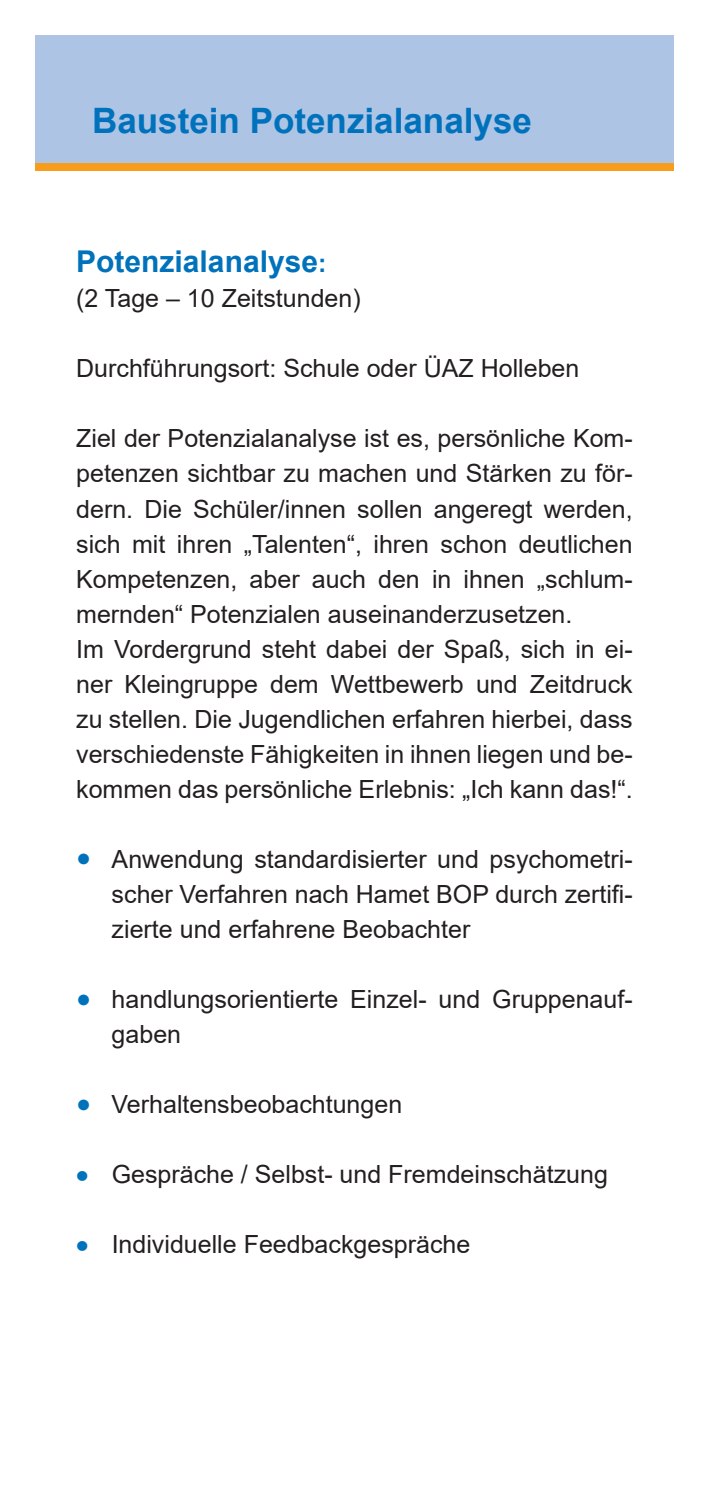
<style>
.page{position:relative;width:709px;height:1489px;background:#fff}
.page>*{position:absolute;margin:0;border:0;box-sizing:border-box;transform-origin:0 0}
.t1{font:700 35px "Arial";color:#0072bc}
.t2{font:700 30px "Arial";color:#0072bc}
.t3{font:25px/35px "Arial";color:#231f20}
.s1{font-size:25px}
.s2{color:#0072bc}
.s3{font-weight:700;font-size:35px;color:#0072bc}
</style>
<div class="page">
<div style="left:35px;top:35px;width:638px;height:128px;background:#adc4e5"></div>
<div style="left:35px;top:163px;width:638px;height:7px;background:#f89c1c"></div>
<h1 class="t1" style="left:92px;top:96px;width:441px">Baustein Potenzialanalyse</h1>
<p class="t2" style="left:76px;top:241px;width:252px">Potenzialanalyse<span class="s1">:</span></p>
<p class="t3" style="left:76px;top:281px;width:286px">(2 Tage – 10 Zeitstunden)</p>
<p class="t3" style="left:76px;top:351px;width:504px">Durchführungsort: Schule oder ÜAZ Holleben</p>
<p class="t3" style="left:76px;top:421px;width:558px">Ziel der Potenzialanalyse ist es, persönliche Kom&shy;petenzen sichtbar zu machen und Stärken zu för&shy;dern. Die Schüler/innen sollen angeregt werden, sich mit ihren „Talenten“, ihren schon deutlichen Kompetenzen, aber auch den in ihnen „schlum&shy;mernden“ Potenzialen auseinanderzusetzen.<br>Im Vordergrund steht dabei der Spaß, sich in ei&shy;ner Kleingruppe dem Wettbewerb und Zeitdruck zu stellen. Die Jugendlichen erfahren hierbei, dass verschiedenste Fähigkeiten in ihnen liegen und be&shy;kommen das persönliche Erlebnis: „Ich kann das!“.</p>
<p class="t3" style="left:112px;top:841px;width:522px;text-align:justify;text-indent:-35px"><span class="s2">●</span> Anwendung standardisierter und psychometri&shy;scher Verfahren nach Hamet BOP durch zertifi&shy;zierte und erfahrene Beobachter</p>
<p class="t3" style="left:112px;top:981px;width:522px;text-indent:-35px"><span class="s2">●</span> handlungsorientierte Einzel- und Gruppenauf&shy;gaben</p>
<p class="t3" style="left:76px;top:1086px;width:327px"><span class="s2">●</span> Verhaltensbeobachtungen</p>
<p class="t3" style="left:76px;top:1156px;width:533px"><span class="s3">•</span> Gespräche / Selbst- und Fremdeinschätzung</p>
<p class="t3" style="left:76px;top:1226px;width:395px"><span class="s3">•</span> Individuelle Feedbackgespräche</p>
</div>
